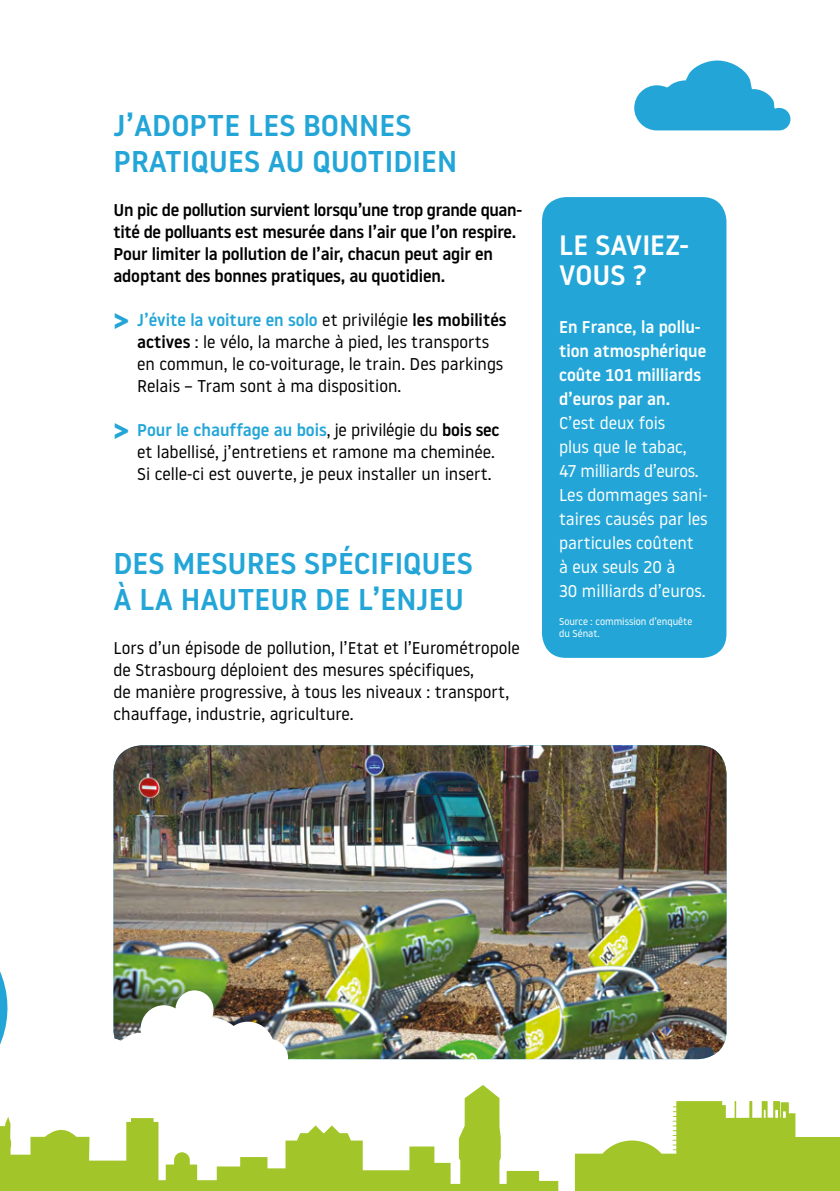
<style>
.page{position:relative;width:840px;height:1191px;background:#fff}
.page>*{position:absolute;margin:0;border:0;box-sizing:border-box;transform-origin:0 0}
.t1{font:500 30px/36px "Noway";color:#23a6d7}
.t2{font:500 28px/30px "Noway";color:#fff}
.t3{font:17px/22px "Noway";color:#000}
.t4{font:500 17px/22px "Noway";letter-spacing:-.01em;color:#000}
.t5{font:17px/24px "Noway";color:#fff}
.t6{font:500 17px/24px "Noway";color:#fff}
.t7{font:10px/12px "Noway";color:#fff}
.s1{font-weight:700;font-size:30px;color:#23a6d7}
.s2{font-weight:500;color:#23a6d7}
.s3{font-weight:500}
</style>
<div class="page">
<img style="left:113px;top:745px;width:613px;height:216px">
<img style="left:0;top:961px;width:796px;height:230px">
<div style="left:743px;top:1137px;width:96px;height:54px;background:#a2c629"></div>
<div style="left:541px;top:197px;width:185px;height:461px;background:#23a6d7;border-radius:24px"></div>
<svg style="left:0;top:961px;width:18px;height:147px"></svg>
<svg style="left:634px;top:61px;width:156px;height:69px"></svg>
<svg style="left:99px;top:990px;width:189px;height:115px"></svg>
<h1 class="t1" style="left:113px;top:107px;width:345px">J’ADOPTE LES BONNES<br>PRATIQUES AU QUOTIDIEN</h1>
<p class="t4" style="left:113px;top:199px;width:410px">Un pic de pollution survient lorsqu’une trop grande quan&shy;tité de polluants est mesurée dans l’air que l’on respire.<br>Pour limiter la pollution de l’air, chacun peut agir en adoptant des bonnes pratiques, au quotidien.</p>
<p class="t3" style="left:137px;top:308px;width:371px;text-indent:-24px"><span class="s1">&gt;</span> <span class="s2">J’évite la voiture en solo</span> et privilégie <span class="s3">les mobilités actives</span> : le vélo, la marche à pied, les transports en commun, le co-voiturage, le train. Des parkings Relais – Tram sont à ma disposition.</p>
<p class="t3" style="left:137px;top:418px;width:363px;text-indent:-24px"><span class="s1">&gt;</span> <span class="s2">Pour le chauffage au bois</span>, je privilégie du <span class="s3">bois sec </span>et labellisé, j’entretiens et ramone ma cheminée.<br>Si celle-ci est ouverte, je peux installer un insert.</p>
<h1 class="t1" style="left:113px;top:545px;width:360px">DES MESURES SPÉCIFIQUES<br>À LA HAUTEUR DE L’ENJEU</h1>
<p class="t3" style="left:113px;top:636px;width:407px">Lors d’un épisode de pollution, l’Etat et l’Eurométropole de Strasbourg déploient des mesures spécifiques,<br>de manière progressive, à tous les niveaux : transport, chauffage, industrie, agriculture.</p>
<h2 class="t2" style="left:558px;top:230px;width:131px">LE SAVIEZ-<br>VOUS ?</h2>
<p class="t6" style="left:558px;top:315px;width:149px">En France, la pollu&shy;tion atmosphérique coûte 101 milliards d’euros par an.</p>
<p class="t5" style="left:558px;top:410px;width:150px">C’est deux fois<br>plus que le tabac,<br>47 milliards d’euros.<br>Les dommages sani&shy;taires causés par les particules coûtent<br>à eux seuls 20 à<br>30 milliards d’euros.</p>
<p class="t7" style="left:558px;top:615px;width:135px">Source : commission d’enquête du Sénat.</p>
</div>
